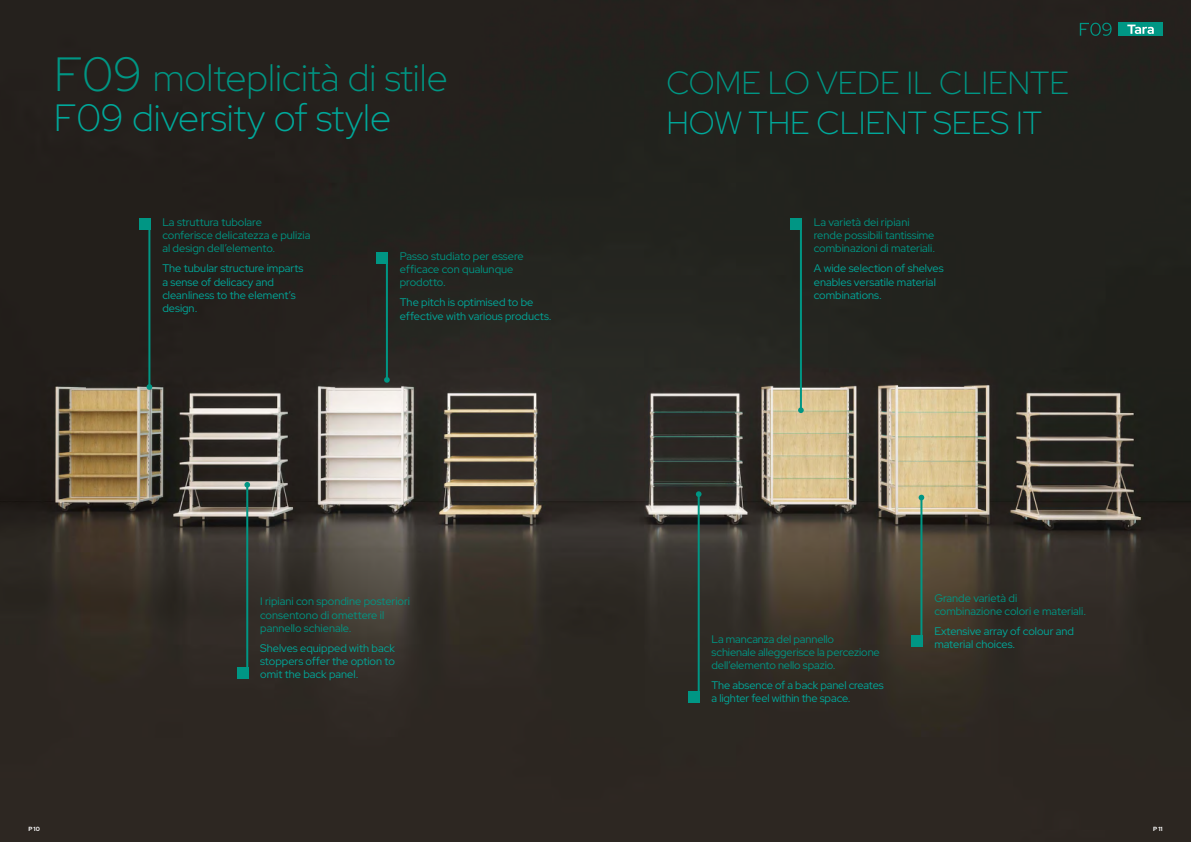
<style>
.page{position:relative;width:1191px;height:842px;background:#fff}
.page>*{position:absolute;margin:0;border:0;box-sizing:border-box;transform-origin:0 0}
.t1{font:300 38px/40px "Red Hat Display";color:#009684}
.t2{font:300 32px "Red Hat Display";color:#009684}
.t3{font:300 32px "Red Hat Display";color:#00a99b}
.t4{font:11px/13.2px "Red Hat Display";color:#009684}
.t5{font:11px/13.2px "Red Hat Display";color:#00a99b}
.t6{font:700 6px "Red Hat Display";color:#fff}
.s1{font-size:48px}
.s2{color:#00a99b}
</style>
<div class="page">
<img style="left:0;top:0;width:1191px;height:842px">
<svg style="left:1079px;top:23px;width:32px;height:13px"></svg>
<div style="left:1118px;top:23px;width:44px;height:13px;background:#009684"></div>
<svg style="left:1127px;top:25px;width:26px;height:9px"></svg>
<div style="left:139px;top:218px;width:11px;height:12px;background:#009684"></div>
<hr style="left:148px;top:228px;width:2px;height:159px;background:#009684">
<svg style="left:147px;top:384px;width:5px;height:6px"></svg>
<div style="left:376px;top:252px;width:12px;height:12px;background:#009684"></div>
<hr style="left:386px;top:262px;width:2px;height:117px;background:#009684">
<svg style="left:384px;top:377px;width:6px;height:6px"></svg>
<div style="left:790px;top:218px;width:12px;height:12px;background:#009684"></div>
<hr style="left:800px;top:228px;width:2px;height:182px;background:#009684">
<svg style="left:798px;top:407px;width:5px;height:6px"></svg>
<div style="left:911px;top:635px;width:11px;height:11px;background:#009684"></div>
<hr style="left:920px;top:497px;width:2px;height:140px;background:#009684">
<svg style="left:918px;top:495px;width:6px;height:5px"></svg>
<div style="left:688px;top:691px;width:11px;height:11px;background:#009684"></div>
<hr style="left:697px;top:495px;width:2px;height:198px;background:#009684">
<svg style="left:696px;top:491px;width:5px;height:6px"></svg>
<div style="left:237px;top:667px;width:11px;height:11px;background:#009684"></div>
<hr style="left:246px;top:485px;width:2px;height:184px;background:#009684">
<svg style="left:244px;top:482px;width:6px;height:6px"></svg>
<h1 class="t1" style="left:54px;top:57px;width:395px"><span class="s1">F09</span> molteplicità di stile<br><span class="s2">F09 diversity of style</span></h1>
<p class="t4" style="left:162px;top:215px;width:149px">La struttura tubolare conferisce delicatezza e pulizia al design dell’elemento.</p>
<p class="t5" style="left:162px;top:262px;width:143px">The tubular structure imparts a sense of delicacy and cleanliness to the element’s design.</p>
<p class="t4" style="left:400px;top:249px;width:125px">Passo studiato per essere efficace con qualunque prodotto.</p>
<p class="t5" style="left:400px;top:296px;width:153px">The pitch is optimised to be effective with various products.</p>
<h2 class="t2" style="left:666px;top:62px;width:404px">COME LO VEDE IL CLIENTE</h2>
<h2 class="t3" style="left:666px;top:102px;width:377px">HOW THE CLIENT SEES IT</h2>
<p class="t4" style="left:814px;top:215px;width:123px">La varietà dei ripiani rende possibili tantissime combinazioni di materiali.</p>
<p class="t5" style="left:814px;top:262px;width:131px">A wide selection of shelves enables versatile material combinations.</p>
<p class="t4" style="left:260px;top:595px;width:151px">I ripiani con spondine posteriori consentono di omettere il pannello schienale.</p>
<p class="t5" style="left:260px;top:641px;width:136px;text-align:justify">Shelves equipped with back stoppers offer the option to omit the back panel.</p>
<p class="t4" style="left:711px;top:632px;width:170px">La mancanza del pannello schienale alleggerisce la percezione dell’elemento nello spazio.</p>
<p class="t5" style="left:711px;top:678px;width:174px">The absence of a back panel creates a lighter feel within the space.</p>
<p class="t4" style="left:934px;top:591px;width:153px">Grande varietà di combinazione colori e materiali.</p>
<p class="t5" style="left:934px;top:625px;width:141px">Extensive array of colour and material choices.</p>
<p class="t6" style="left:28px;top:824px;width:13px">P 10</p>
<p class="t6" style="left:1153px;top:824px;width:11px">P 11</p>
</div>
